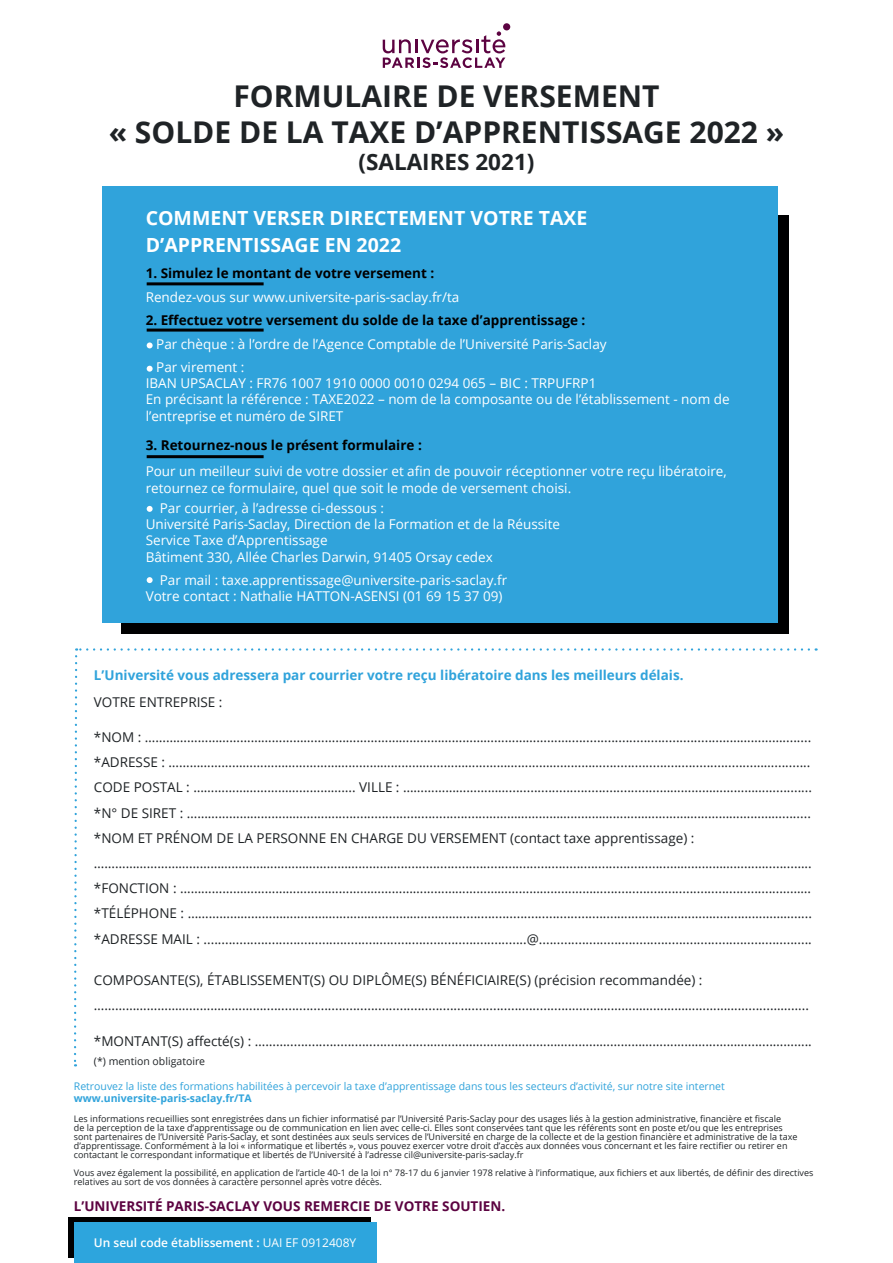
<style>
.page{position:relative;width:893px;height:1263px;background:#fff}
.page>*{position:absolute;margin:0;border:0;box-sizing:border-box;transform-origin:0 0}
.t1{font:700 30px "Open Sans";color:#1f2326}
.t2{font:700 22.5px "Open Sans";color:#1f2326}
.t3{font:700 19.5px/27px "Open Sans";color:#fff}
.t4{font:13.5px "Open Sans";color:#1f2326}
.t5{font:13.5px/16.2px "Open Sans";color:#fff}
.t6{font:700 13.5px "Open Sans";color:#000001}
.t7{font:700 13.5px "Open Sans";color:#30a3db}
.t8{font:700 13.5px "Open Sans";color:#5c0341}
.t9{font:600 12px "Open Sans";color:#fff}
.t10{font:10.5px "Open Sans";color:#30a3db}
.t11{font:700 10.5px "Open Sans";color:#30a3db}
.t12{font:10.5px "Open Sans";color:#1f2326}
.t13{font:9px/9px "Open Sans";color:#1f2326}
.s1{font-weight:400}
</style>
<div class="page">
<div style="left:68px;top:1217px;width:303px;height:40px;background:#000001"></div>
<div style="left:121px;top:215px;width:668px;height:419px;background:#000001"></div>
<div style="left:102px;top:186px;width:676px;height:436px;background:#30a3db"></div>
<svg style="left:74px;top:648px;width:735px;height:418px"></svg>
<div style="left:74px;top:1222px;width:302px;height:41px;background:#2da5dd"></div>
<hr style="left:147px;top:329px;width:117px;height:3px;background:#000001">
<hr style="left:147px;top:282px;width:117px;height:3px;background:#000001">
<hr style="left:147px;top:455px;width:117px;height:3px;background:#000001">
<svg style="left:147px;top:342px;width:6px;height:6px"></svg>
<svg style="left:147px;top:366px;width:6px;height:6px"></svg>
<svg style="left:147px;top:506px;width:6px;height:6px"></svg>
<svg style="left:147px;top:577px;width:6px;height:6px"></svg>
<div style="left:503px;top:23px;width:7px;height:7px;background:#5c0341;border-radius:50%"></div>
<svg style="left:383px;top:31px;width:122px;height:37px"></svg>
<p class="t1" style="left:233px;top:75px;width:428px">FORMULAIRE DE VERSEMENT</p>
<p class="t1" style="left:109px;top:111px;width:677px">« SOLDE DE LA TAXE D’APPRENTISSAGE 2022 »</p>
<p class="t2" style="left:359px;top:146px;width:177px">(SALAIRES 2021)</p>
<p class="t3" style="left:146px;top:204px;width:443px">COMMENT VERSER DIRECTEMENT VOTRE TAXE<br>D’APPRENTISSAGE EN 2022</p>
<p class="t6" style="left:146px;top:264px;width:290px">1. Simulez le montant de votre versement :</p>
<p class="t5" style="left:146px;top:288px;width:315px">Rendez-vous sur www.universite-paris-saclay.fr/ta</p>
<p class="t6" style="left:146px;top:311px;width:441px">2. Effectuez votre versement du solde de la taxe d’apprentissage :</p>
<p class="t5" style="left:156px;top:335px;width:452px">Par chèque : à l’ordre de l’Agence Comptable de l’Université Paris-Saclay</p>
<p class="t5" style="left:156px;top:359px;width:90px">Par virement :</p>
<p class="t5" style="left:146px;top:375px;width:452px">IBAN UPSACLAY : FR76 1007 1910 0000 0010 0294 065 – BIC : TRPUFRP1</p>
<p class="t5" style="left:146px;top:391px;width:585px">En précisant la référence : TAXE2022 – nom de la composante ou de l’établissement - nom de l’entreprise et numéro de SIRET</p>
<p class="t6" style="left:146px;top:435px;width:278px">3. Retournez-nous le présent formulaire :</p>
<p class="t5" style="left:146px;top:463px;width:583px">Pour un meilleur suivi de votre dossier et afin de pouvoir réceptionner votre reçu libératoire,</p>
<p class="t5" style="left:146px;top:479px;width:427px">retournez ce formulaire, quel que soit le mode de versement choisi.</p>
<p class="t5" style="left:160px;top:500px;width:226px">Par courrier, à l’adresse ci-dessous :</p>
<p class="t5" style="left:146px;top:516px;width:416px">Université Paris-Saclay, Direction de la Formation et de la Réussite</p>
<p class="t5" style="left:146px;top:532px;width:183px">Service Taxe d’Apprentissage</p>
<p class="t5" style="left:146px;top:548px;width:349px">Bâtiment 330, Allée Charles Darwin, 91405 Orsay cedex</p>
<p class="t5" style="left:160px;top:572px;width:349px">Par mail : taxe.apprentissage@universite-paris-saclay.fr</p>
<p class="t5" style="left:146px;top:588px;width:358px">Votre contact : Nathalie HATTON-ASENSI (01 69 15 37 09)</p>
<p class="t7" style="left:94px;top:666px;width:591px">L’Université vous adressera par courrier votre reçu libératoire dans les meilleurs délais.</p>
<p class="t4" style="left:94px;top:692px;width:130px">VOTRE ENTREPRISE :</p>
<p class="t4" style="left:94px;top:728px;width:719px">*NOM : …………………………………………………………………………………………………………..........................................………………........</p>
<p class="t4" style="left:94px;top:753px;width:718px">*ADRESSE : ……………………………………………………………………………………………………………..........................................……..........</p>
<p class="t4" style="left:94px;top:778px;width:720px">CODE POSTAL : ………………………………………. VILLE : …………………………..........................................……………………………..........</p>
<p class="t4" style="left:94px;top:803px;width:718px">*N° DE SIRET : ……………………………………..........................................…………………………………………………………………………........</p>
<p class="t4" style="left:94px;top:828px;width:602px">*NOM ET PRÉNOM DE LA PERSONNE EN CHARGE DU VERSEMENT (contact taxe apprentissage) :</p>
<p class="t4" style="left:94px;top:854px;width:719px">………………………………………………………………………………........................................................................………………………........…..</p>
<p class="t4" style="left:94px;top:879px;width:719px">*FONCTION : ………………………………………………………………………………………………………….................................................………</p>
<p class="t4" style="left:94px;top:904px;width:720px">*TÉLÉPHONE : ……………………………………………………………………...........................................………………………........………………..</p>
<p class="t4" style="left:94px;top:929px;width:719px">*ADRESSE MAIL : ..........................................................................................@............................................................................</p>
<p class="t4" style="left:94px;top:971px;width:610px">COMPOSANTE(S), ÉTABLISSEMENT(S) OU DIPLÔME(S) BÉNÉFICIAIRE(S) (précision recommandée) :</p>
<p class="t4" style="left:94px;top:996px;width:716px">………………………………………….....................................................................................……………………………………………......………..</p>
<p class="t4" style="left:94px;top:1031px;width:719px">*MONTANT(S) affecté(s) : ………........................................……………………………………………………………………………….......………..</p>
<p class="t12" style="left:94px;top:1054px;width:113px">(*) mention obligatoire</p>
<p class="t10" style="left:74px;top:1079px;width:652px">Retrouvez la liste des formations habilitées à percevoir la taxe d’apprentissage dans tous les secteurs d’activité, sur notre site internet</p>
<p class="t11" style="left:74px;top:1091px;width:179px">www.universite-paris-saclay.fr/TA</p>
<p class="t13" style="left:74px;top:1113px;width:725px">Les informations recueillies sont enregistrées dans un fichier informatisé par l’Université Paris-Saclay pour des usages liés à la gestion administrative, financière et fiscale<br>de la perception de la taxe d’apprentissage ou de communication en lien avec celle-ci. Elles sont conservées tant que les référents sont en poste et/ou que les entreprises sont partenaires de l’Université Paris-Saclay, et sont destinées aux seuls services de l’Université en charge de la collecte et de la gestion financière et administrative de la taxe d’apprentissage. Conformément à la loi « informatique et libertés », vous pouvez exercer votre droit d’accès aux données vous concernant et les faire rectifier ou retirer en contactant le correspondant informatique et libertés de l’Université à l’adresse cil@universite-paris-saclay.fr</p>
<p class="t13" style="left:74px;top:1167px;width:741px">Vous avez également la possibilité, en application de l’article 40-1 de la loi n° 78-17 du 6 janvier 1978 relative à l’informatique, aux fichiers et aux libertés, de définir des directives relatives au sort de vos données à caractère personnel après votre décès.</p>
<p class="t8" style="left:74px;top:1196px;width:433px">L’UNIVERSITÉ PARIS-SACLAY VOUS REMERCIE DE VOTRE SOUTIEN.</p>
<p class="t9" style="left:94px;top:1234px;width:264px">Un seul code établissement : <span class="s1">UAI EF 0912408Y</span></p>
</div>
